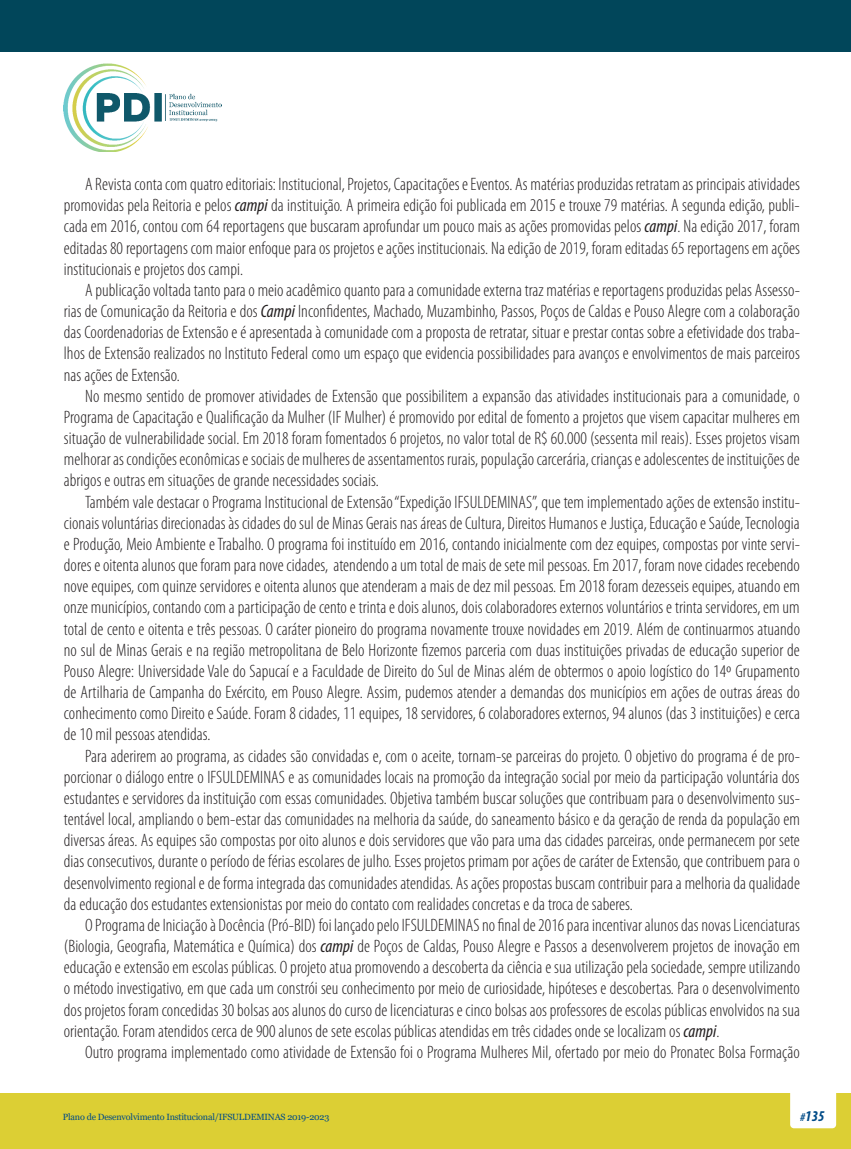
<style>
.page{position:relative;width:851px;height:1149px;background:#fff}
.page>*{position:absolute;margin:0;border:0;box-sizing:border-box;transform-origin:0 0}
.t1{font:300 condensed 18px/21.1px "Myriad Pro";letter-spacing:.005em;color:#231f20;text-align:justify}
.t2{font:italic 700 condensed 15px "Myriad Pro";color:#004b87}
.t3{font:9px "Georgia";letter-spacing:-.02em;color:#004b87}
.s1{font-weight:400;font-style:italic}
.s2{font-size:12px}
</style>
<div class="page">
<div style="left:0;top:1093px;width:850px;height:55px;background:#dccf34"></div>
<div style="left:790px;top:1077px;width:46px;height:50px;background:#fff;border-radius:4px"></div>
<div style="left:0;top:0;width:850px;height:52px;background:#01465a"></div>
<img style="left:64px;top:64px;width:157px;height:88px">
<p class="t1" style="left:64px;top:174px;width:737px;text-indent:21px">A Revista conta com quatro editoriais: Institucional, Projetos, Capacitações e Eventos. As matérias produzidas retratam as principais atividades promovidas pela Reitoria e pelos <span class="s1">campi</span> da instituição. A primeira edição foi publicada em 2015 e trouxe 79 matérias. A segunda edição, publi&shy;cada em 2016, contou com 64 reportagens que buscaram aprofundar um pouco mais as ações promovidas pelos <span class="s1">campi</span>. Na edição 2017, foram editadas 80 reportagens com maior enfoque para os projetos e ações institucionais. Na edição de 2019, foram editadas 65 reportagens em ações institucionais e projetos dos campi.</p>
<p class="t1" style="left:64px;top:280px;width:737px;text-indent:21px">A publicação voltada tanto para o meio acadêmico quanto para a comunidade externa traz matérias e reportagens produzidas pelas Assesso&shy;rias de Comunicação da Reitoria e dos <span class="s1">Campi</span> Inconfidentes, Machado, Muzambinho, Passos, Poços de Caldas e Pouso Alegre com a colaboração das Coordenadorias de Extensão e é apresentada à comunidade com a proposta de retratar, situar e prestar contas sobre a efetividade dos traba&shy;lhos de Extensão realizados no Instituto Federal como um espaço que evidencia possibilidades para avanços e envolvimentos de mais parceiros nas ações de Extensão.</p>
<p class="t1" style="left:64px;top:385px;width:737px;text-indent:21px">No mesmo sentido de promover atividades de Extensão que possibilitem a expansão das atividades institucionais para a comunidade, o Programa de Capacitação e Qualificação da Mulher (IF Mulher) é promovido por edital de fomento a projetos que visem capacitar mulheres em situação de vulnerabilidade social. Em 2018 foram fomentados 6 projetos, no valor total de R$ 60.000 (sessenta mil reais). Esses projetos visam melhorar as condições econômicas e sociais de mulheres de assentamentos rurais, população carcerária, crianças e adolescentes de instituições de abrigos e outras em situações de grande necessidades sociais.</p>
<p class="t1" style="left:64px;top:491px;width:737px;text-indent:21px">Também vale destacar o Programa Institucional de Extensão “Expedição IFSULDEMINAS”, que tem implementado ações de extensão institu&shy;cionais voluntárias direcionadas às cidades do sul de Minas Gerais nas áreas de Cultura, Direitos Humanos e Justiça, Educação e Saúde, Tecnologia e Produção, Meio Ambiente e Trabalho. O programa foi instituído em 2016, contando inicialmente com dez equipes, compostas por vinte servi&shy;dores e oitenta alunos que foram para nove cidades, atendendo a um total de mais de sete mil pessoas. Em 2017, foram nove cidades recebendo nove equipes, com quinze servidores e oitenta alunos que atenderam a mais de dez mil pessoas. Em 2018 foram dezesseis equipes, atuando em onze municípios, contando com a participação de cento e trinta e dois alunos, dois colaboradores externos voluntários e trinta servidores, em um total de cento e oitenta e três pessoas. O caráter pioneiro do programa novamente trouxe novidades em 2019. Além de continuarmos atuando no sul de Minas Gerais e na região metropolitana de Belo Horizonte fizemos parceria com duas instituições privadas de educação superior de Pouso Alegre: Universidade Vale do Sapucaí e a Faculdade de Direito do Sul de Minas além de obtermos o apoio logístico do 14º Grupamento de Artilharia de Campanha do Exército, em Pouso Alegre. Assim, pudemos atender a demandas dos municípios em ações de outras áreas do conhecimento como Direito e Saúde. Foram 8 cidades, 11 equipes, 18 servidores, 6 colaboradores externos, 94 alunos (das 3 instituições) e cerca de 10 mil pessoas atendidas.</p>
<p class="t1" style="left:64px;top:745px;width:737px;text-indent:21px">Para aderirem ao programa, as cidades são convidadas e, com o aceite, tornam-se parceiras do projeto. O objetivo do programa é de pro&shy;porcionar o diálogo entre o IFSULDEMINAS e as comunidades locais na promoção da integração social por meio da participação voluntária dos estudantes e servidores da instituição com essas comunidades. Objetiva também buscar soluções que contribuam para o desenvolvimento sus&shy;tentável local, ampliando o bem-estar das comunidades na melhoria da saúde, do saneamento básico e da geração de renda da população em diversas áreas. As equipes são compostas por oito alunos e dois servidores que vão para uma das cidades parceiras, onde permanecem por sete dias consecutivos, durante o período de férias escolares de julho. Esses projetos primam por ações de caráter de Extensão, que contribuem para o desenvolvimento regional e de forma integrada das comunidades atendidas. As ações propostas buscam contribuir para a melhoria da qualidade da educação dos estudantes extensionistas por meio do contato com realidades concretas e da troca de saberes.</p>
<p class="t1" style="left:64px;top:914px;width:737px;text-indent:21px">O Programa de Iniciação à Docência (Pró-BID) foi lançado pelo IFSULDEMINAS no final de 2016 para incentivar alunos das novas Licenciaturas (Biologia, Geografia, Matemática e Química) dos <span class="s1">campi</span> de Poços de Caldas, Pouso Alegre e Passos a desenvolverem projetos de inovação em educação e extensão em escolas públicas. O projeto atua promovendo a descoberta da ciência e sua utilização pela sociedade, sempre utilizando o método investigativo, em que cada um constrói seu conhecimento por meio de curiosidade, hipóteses e descobertas. Para o desenvolvimento dos projetos foram concedidas 30 bolsas aos alunos do curso de licenciaturas e cinco bolsas aos professores de escolas públicas envolvidos na sua orientação. Foram atendidos cerca de 900 alunos de sete escolas públicas atendidas em três cidades onde se localizam os <span class="s1">campi</span>.</p>
<p class="t1" style="left:85px;top:1041px;width:716px">Outro programa implementado como atividade de Extensão foi o Programa Mulheres Mil, ofertado por meio do Pronatec Bolsa Formação</p>
<p class="t3" style="left:63px;top:1111px;width:268px">Plano de Desenvolvimento Institucional/IFSULDEMINAS 2019-2023</p>
<p class="t2" style="left:800px;top:1105px;width:26px"><span class="s2">#</span>135</p>
</div>
